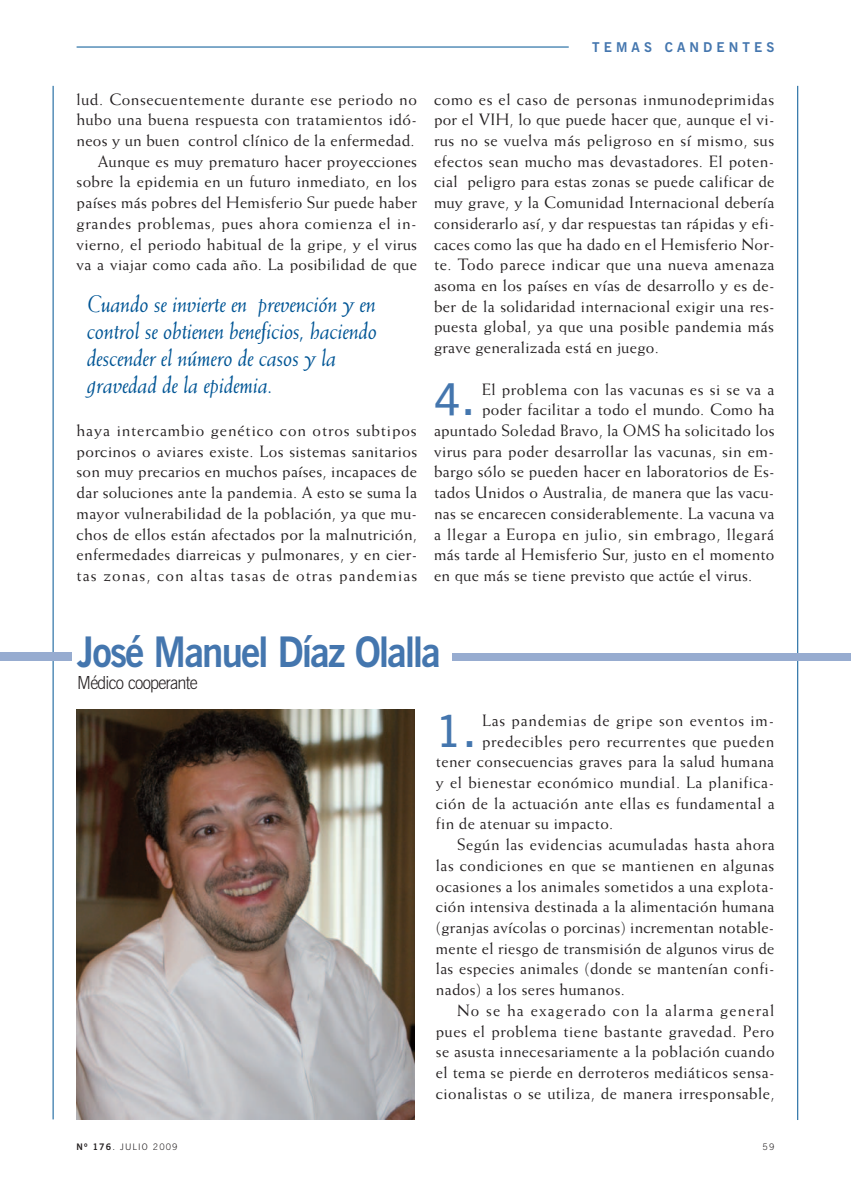
<style>
.page{position:relative;width:851px;height:1191px;background:#fff}
.page>*{position:absolute;margin:0;border:0;box-sizing:border-box;transform-origin:0 0}
.t1{font:600 43.8px "News Gothic BT";color:#4476ae}
.t2{font:700 42px "News Gothic BT";letter-spacing:-.05em;color:#4476ae;scale:.92 1}
.t3{font:italic 24px/27px "Weiss Std";letter-spacing:-.02em;color:#005595}
.t4{font:300 18px "News Gothic BT";letter-spacing:-.04em;color:#231f20;scale:.92 1}
.t5{font:16.5px/20.7px "Weiss Std";letter-spacing:.02em;color:#231f20;text-align:justify}
.t6{font:16.5px "Weiss Std";letter-spacing:.04em;color:#231f20}
.t7{font:16.5px "Weiss Std";letter-spacing:.065em;color:#231f20}
.t8{font:16.5px "Weiss Std";letter-spacing:.045em;color:#231f20}
.t9{font:700 13.5px "News Gothic BT";letter-spacing:.305em;color:#4476ae}
.t10{font:300 9px "News Gothic BT";letter-spacing:.12em;color:#231f20}
.s1{font-size:47.25px}
.s2{font-weight:700}
</style>
<div class="page">
<hr style="left:77px;top:47px;width:491px;height:1px;background:#005595">
<img style="left:77px;top:709px;width:338px;height:410px">
<hr style="left:53px;top:86px;width:1px;height:1033px;background:#005595">
<hr style="left:797px;top:86px;width:1px;height:1034px;background:#005595">
<div style="left:0;top:652px;width:71px;height:8px;background:#97acd0"></div>
<div style="left:452px;top:653px;width:398px;height:7px;background:#97acd0"></div>
<p class="t5" style="left:77px;top:90px;width:342px;text-align:right">lud. Consecuentemente durante ese periodo no hubo una buena respuesta con tratamientos idó&shy;neos y un buen control clínico de la enfermedad.<br>Aunque es muy prematuro hacer proyecciones sobre la epidemia en un futuro inmediato, en los países más pobres del Hemisferio Sur puede haber grandes problemas, pues ahora comienza el in&shy;vierno, el periodo habitual de la gripe, y el virus va a viajar como cada año. La posibilidad de que</p>
<h3 class="t3" style="left:87px;top:292px;width:292px">Cuando se invierte en prevención y en control se obtienen beneficios, haciendo descender el número de casos y la gravedad de la epidemia.</h3>
<p class="t5" style="left:77px;top:421px;width:342px">haya intercambio genético con otros subtipos porcinos o aviares existe. Los sistemas sanitarios son muy precarios en muchos países, incapaces de dar soluciones ante la pandemia. A esto se suma la mayor vulnerabilidad de la población, ya que mu&shy;chos de ellos están afectados por la malnutrición, enfermedades diarreicas y pulmonares, y en cier&shy;tas zonas, con altas tasas de otras pandemias</p>
<p class="t9" style="left:592px;top:39px;width:184px">TEMAS CANDENTES</p>
<p class="t5" style="left:434px;top:90px;width:342px">como es el caso de personas inmunodeprimidas por el VIH, lo que puede hacer que, aunque el vi&shy;rus no se vuelva más peligroso en sí mismo, sus efectos sean mucho mas devastadores. El poten&shy;cial peligro para estas zonas se puede calificar de muy grave, y la Comunidad Internacional debería considerarlo así, y dar respuestas tan rápidas y efi&shy;caces como las que ha dado en el Hemisferio Nor&shy;te. Todo parece indicar que una nueva amenaza asoma en los países en vías de desarrollo y es de&shy;ber de la solidaridad internacional exigir una res&shy;puesta global, ya que una posible pandemia más grave generalizada está en juego.</p>
<h1 class="t1" style="left:434px;top:374px;width:43px">4<span class="s1">.</span></h1>
<p class="t5" style="left:482px;top:380px;width:294px">El problema con las vacunas es si se va a</p>
<p class="t5" style="left:482px;top:400px;width:294px">poder facilitar a todo el mundo. Como ha</p>
<p class="t5" style="left:434px;top:421px;width:342px">apuntado Soledad Bravo, la OMS ha solicitado los</p>
<p class="t5" style="left:434px;top:442px;width:341px">virus para poder desarrollar las vacunas, sin em-</p>
<p class="t5" style="left:434px;top:462px;width:342px">bargo sólo se pueden hacer en laboratorios de Es-</p>
<p class="t5" style="left:434px;top:483px;width:342px">tados Unidos o Australia, de manera que las vacu-</p>
<p class="t5" style="left:434px;top:504px;width:342px">nas se encarecen considerablemente. La vacuna va</p>
<p class="t6" style="left:434px;top:528px;width:342px">a llegar a Europa en julio, sin embrago, llegará</p>
<p class="t5" style="left:434px;top:545px;width:342px">más tarde al Hemisferio Sur, justo en el momento</p>
<p class="t5" style="left:434px;top:566px;width:320px">en que más se tiene previsto que actúe el virus.</p>
<h2 class="t2" style="left:77px;top:628px;width:397px">José Manuel Díaz Olalla</h2>
<p class="t4" style="left:77px;top:672px;width:132px">Médico cooperante</p>
<h1 class="t1" style="left:436px;top:706px;width:42px">1<span class="s1">.</span></h1>
<p class="t8" style="left:482px;top:714px;width:293px">Las pandemias de gripe son eventos im-</p>
<p class="t6" style="left:482px;top:735px;width:294px">predecibles pero recurrentes que pueden</p>
<p class="t5" style="left:436px;top:752px;width:340px">tener consecuencias graves para la salud humana</p>
<p class="t5" style="left:436px;top:773px;width:340px">y el bienestar económico mundial. La planifica-</p>
<p class="t5" style="left:436px;top:794px;width:340px">ción de la actuación ante ellas es fundamental a</p>
<p class="t5" style="left:436px;top:814px;width:179px">fin de atenuar su impacto.</p>
<p class="t5" style="left:457px;top:835px;width:319px">Según las evidencias acumuladas hasta ahora</p>
<p class="t5" style="left:436px;top:856px;width:340px">las condiciones en que se mantienen en algunas</p>
<p class="t5" style="left:436px;top:876px;width:340px">ocasiones a los animales sometidos a una explota-</p>
<p class="t5" style="left:436px;top:897px;width:340px">ción intensiva destinada a la alimentación humana</p>
<p class="t5" style="left:436px;top:918px;width:340px">(granjas avícolas o porcinas) incrementan notable-</p>
<p class="t5" style="left:436px;top:939px;width:340px">mente el riesgo de transmisión de algunos virus de</p>
<p class="t5" style="left:436px;top:959px;width:340px">las especies animales (donde se mantenían confi-</p>
<p class="t5" style="left:436px;top:980px;width:190px">nados) a los seres humanos.</p>
<p class="t7" style="left:457px;top:1004px;width:319px">No se ha exagerado con la alarma general</p>
<p class="t5" style="left:436px;top:1021px;width:340px">pues el problema tiene bastante gravedad. Pero</p>
<p class="t5" style="left:436px;top:1042px;width:340px">se asusta innecesariamente a la población cuando</p>
<p class="t5" style="left:436px;top:1063px;width:340px">el tema se pierde en derroteros mediáticos sensa-</p>
<p class="t5" style="left:436px;top:1083px;width:340px">cionalistas o se utiliza, de manera irresponsable,</p>
<p class="t10" style="left:77px;top:1141px;width:102px"><span class="s2">Nº 176</span>. JULIO 2009</p>
<p class="t10" style="left:762px;top:1141px;width:13px">59</p>
</div>
